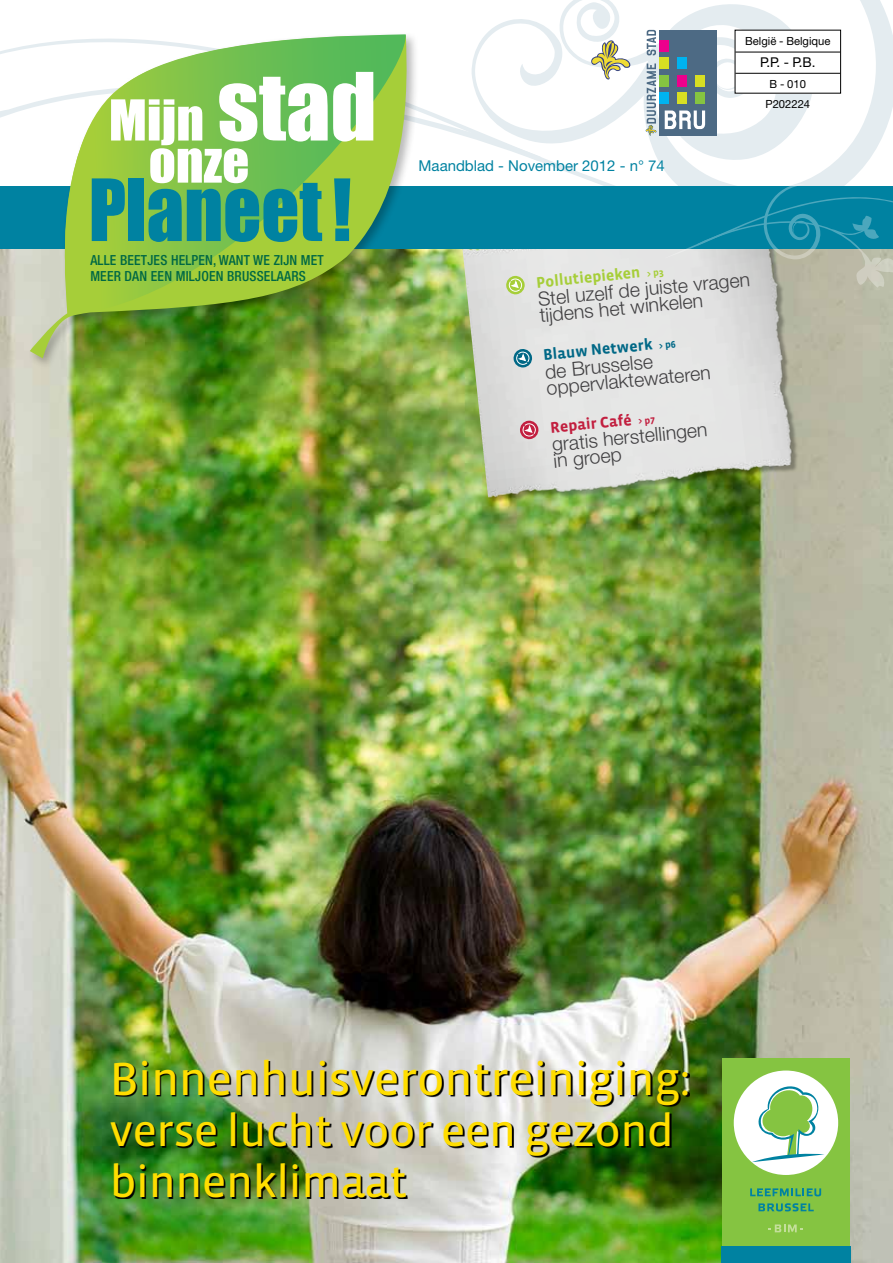
<style>
.page{position:relative;width:893px;height:1263px;background:#fff}
.page>*{position:absolute;margin:0;border:0;box-sizing:border-box;transform-origin:0 0}
.t1{font:79.2px "Impact";color:#0082a1;scale:.94 1}
.t2{font:52.05px/42.2px "Impact";color:#fff}
.t3{font:47.55px "Vista Sans Reg";letter-spacing:-.02em;color:#fd0;scale:1.04 1}
.t4{font:45.45px/51px "Vista Sans Reg";letter-spacing:-.02em;color:#fd0;scale:1.04 1}
.t5{font:300 19.5px/16.2px "Helvetica Neue LT Std";color:#414042}
.t6{font:700 15.75px "Vista Sans";color:#a6ce39}
.t7{font:700 15.75px "Vista Sans";color:#006886}
.t8{font:700 15.75px "Vista Sans";color:#c21f3f}
.t9{font:15px "Helvetica Neue LT Std";color:#0082a1}
.t10{font:500 condensed 13.95px/16px "Helvetica Neue";letter-spacing:.015em;color:#006844}
.t11{font:13.5px "Helvetica Neue LT Std";color:#000}
.t12{font:11.25px/20.1px "Helvetica Neue LT Std";color:#000;text-align:center}
.s1{font-size:86.85px}
</style>
<div class="page">
<img style="left:0;top:288px;width:893px;height:975px">
<img style="left:459px;top:249px;width:394px;height:256px">
<svg style="left:0;top:104px;width:543px;height:190px"></svg>
<svg style="left:661px;top:0;width:232px;height:184px"></svg>
<div style="left:0;top:186px;width:893px;height:63px;background:#0082a1"></div>
<div style="left:735px;top:30px;width:106px;height:63px;background:#fff"></div>
<hr style="left:735px;top:52px;width:105px;height:1px;background:#000">
<hr style="left:735px;top:73px;width:105px;height:1px;background:#000">
<div style="left:27px;top:31px;width:392px;height:339px;background:#000;opacity:.28"></div>
<img style="left:30px;top:32px;width:379px;height:326px">
<svg style="left:58px;top:34px;width:350px;height:280px;background:#8fc45a"></svg>
<div style="left:659px;top:30px;width:58px;height:105px;background:#4d6a84"></div>
<svg style="left:471px;top:0;width:234px;height:165px"></svg>
<div style="left:722px;top:1059px;width:128px;height:204px;background:#85c441"></div>
<div style="left:734px;top:1070px;width:104px;height:105px;background:#fff;border-radius:50%"></div>
<svg style="left:752px;top:1084px;width:73px;height:78px"></svg>
<svg style="left:750px;top:1188px;width:71px;height:8px"></svg>
<svg style="left:758px;top:1203px;width:56px;height:8px"></svg>
<svg style="left:768px;top:1224px;width:35px;height:8px"></svg>
<div style="left:721px;top:1246px;width:130px;height:17px;background:#0082a1"></div>
<img style="left:113px;top:1061px;width:577px;height:138px">
<svg style="left:513px;top:349px;width:19px;height:19px"></svg>
<svg style="left:519px;top:420px;width:20px;height:20px"></svg>
<svg style="left:506px;top:275px;width:19px;height:20px"></svg>
<svg style="left:647px;top:184px;width:246px;height:104px"></svg>
<svg style="left:659px;top:341px;width:17px;height:9px"></svg>
<svg style="left:639px;top:417px;width:16px;height:8px"></svg>
<h2 class="t2" style="left:149px;top:98px;width:229px;text-indent:-40px">Mijn <span class="s1">stad </span>onze</h2>
<h1 class="t1" style="left:89px;top:148px;width:281px">Planeet!</h1>
<p class="t10" style="left:90px;top:252px;width:235px">ALLE BEETJES HELPEN, WANT WE ZIJN MET<br>MEER DAN EEN MILJOEN BRUSSELAARS</p>
<p class="t9" style="left:419px;top:157px;width:248px">Maandblad - November 2012 - n° 74</p>
<p class="t12" style="left:745px;top:30px;width:87px">België - Belgique</p>
<p class="t11" style="left:760px;top:54px;width:57px">P.P. - P.B.</p>
<p class="t12" style="left:765px;top:74px;width:46px">B - 010<br>P202224</p>
<p class="t6" style="left:536px;top:275px;width:106px;rotate:-6deg">Pollutiepieken</p>
<p class="t5" style="left:537px;top:292px;width:214px;rotate:-6deg">Stel uzelf de juiste vragen tijdens het winkelen</p>
<p class="t7" style="left:543px;top:347px;width:112px;rotate:-6deg">Blauw Netwerk</p>
<p class="t5" style="left:544px;top:363px;width:166px;line-height:16.6px;rotate:-6deg">de Brusselse oppervlaktewateren</p>
<p class="t8" style="left:550px;top:420px;width:83px;rotate:-6deg">Repair Café</p>
<p class="t5" style="left:551px;top:437px;width:158px;rotate:-6deg">gratis herstellingen in groep</p>
<h3 class="t3" style="left:110px;top:1054px;width:560px">Binnenhuisverontreiniging:</h3>
<h3 class="t4" style="left:110px;top:1106px;width:544px">verse lucht voor een gezond binnenklimaat</h3>
</div>
